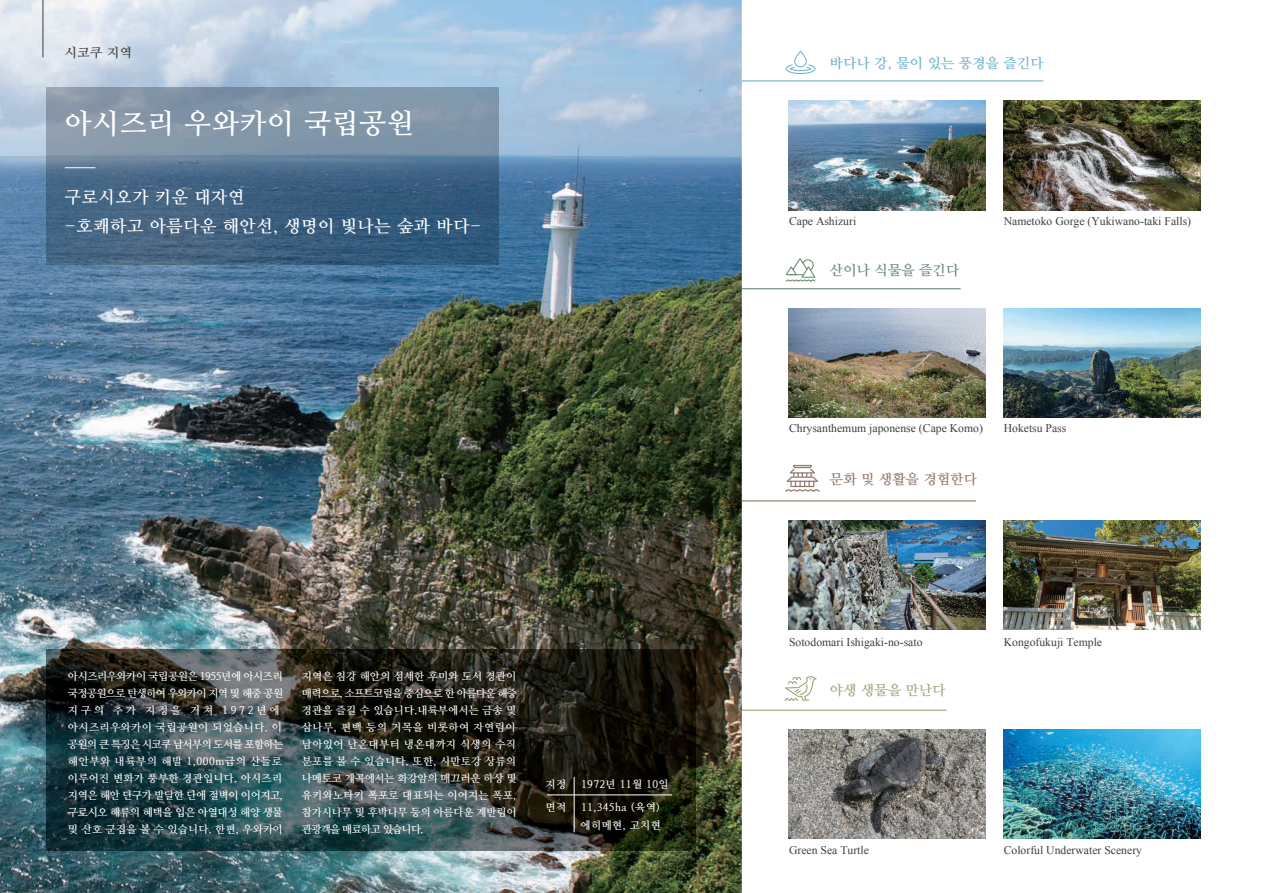
<style>
.page{position:relative;width:1263px;height:893px;background:#fff}
.page>*{position:absolute;margin:0;border:0;box-sizing:border-box;transform-origin:0 0}
.t1{font:700 27.9px "Nanum Myeongjo";letter-spacing:.04em;color:#fff}
.t2{font:700 16.95px/29px "Nanum Myeongjo";letter-spacing:.04em;color:#fff}
.t3{font:700 13.8px "Nanum Myeongjo";letter-spacing:.02em;color:#6eb2ce}
.t4{font:700 13.8px "Nanum Myeongjo";letter-spacing:.02em;color:#92776a}
.t5{font:700 13.8px "Nanum Myeongjo";letter-spacing:.02em;color:#698a71}
.t6{font:700 13.8px "Nanum Myeongjo";letter-spacing:.02em;color:#a4a47a}
.t7{font:700 12.75px "Nanum Myeongjo";color:#3e3e3f}
.t8{font:11.7px "Times New Roman";color:#3e3e3f}
.t9{font:700 10.65px/17px "Nanum Myeongjo";letter-spacing:-.025em;color:#fff}
.t10{font:700 10.65px/17px "Nanum Myeongjo";letter-spacing:.015em;color:#fff}
.t11{font:700 10.65px/17.7px "Nanum Myeongjo";letter-spacing:.04em;color:#fff}
</style>
<div class="page">
<img style="left:0;top:0;width:742px;height:893px">
<img style="left:47px;top:88px;width:452px;height:176px">
<hr style="left:43px;top:0;width:1px;height:57px;background:#3e3e3f">
<hr style="left:65px;top:167px;width:31px;height:1px;background:#fff">
<img style="left:47px;top:650px;width:648px;height:200px">
<hr style="left:547px;top:794px;width:125px;height:1px;background:#fff">
<hr style="left:574px;top:777px;width:1px;height:55px;background:#fff">
<img style="left:789px;top:101px;width:196px;height:109px">
<img style="left:1004px;top:101px;width:196px;height:109px">
<img style="left:789px;top:308px;width:196px;height:109px">
<img style="left:1004px;top:308px;width:196px;height:109px">
<img style="left:789px;top:520px;width:196px;height:109px">
<img style="left:1004px;top:520px;width:196px;height:109px">
<img style="left:789px;top:729px;width:196px;height:109px">
<img style="left:1004px;top:729px;width:196px;height:109px">
<svg style="left:786px;top:258px;width:29px;height:24px"></svg>
<svg style="left:784px;top:676px;width:33px;height:25px"></svg>
<hr style="left:742px;top:80px;width:301px;height:1px;background:#6eb2ce">
<hr style="left:742px;top:288px;width:218px;height:1px;background:#698a71">
<hr style="left:742px;top:500px;width:234px;height:1px;background:#92776a">
<hr style="left:742px;top:710px;width:205px;height:1px;background:#a4a47a">
<svg style="left:786px;top:51px;width:29px;height:23px"></svg>
<svg style="left:785px;top:465px;width:35px;height:27px"></svg>
<p class="t7" style="left:65px;top:45px;width:68px">시코쿠 지역</p>
<h1 class="t1" style="left:65px;top:106px;width:350px">아시즈리 우와카이 국립공원</h1>
<h2 class="t2" style="left:65px;top:182px;width:418px">구로시오가 키운 대자연<br>-호쾌하고 아름다운 해안선, 생명이 빛나는 숲과 바다-</h2>
<p class="t9" style="left:68px;top:668px;width:217px">아시즈리우와카이 국립공원은 1955년에 아시즈리 국정공원으로 탄생하여 우와카이 지역 및 해중 공원 지구의 추가 지정을 거쳐 1972년에 아시즈리우와카이 국립공원이 되었습니다. 이 공원의 큰 특징은 시코쿠 남서부의 도서를 포함하는 해안부와 내륙부의 해발 1,000m급의 산들로 이루어진 변화가 풍부한 경관입니다. 아시즈리 지역은 해안 단구가 발달한 단애 절벽이 이어지고, 구로시오 해류의 혜택을 입은 아열대성 해양 생물 및 산호 군집을 볼 수 있습니다. 한편, 우와카이</p>
<p class="t10" style="left:302px;top:668px;width:217px">지역은 침강 해안의 섬세한 후미와 도서 경관이 매력으로, 소프트코럴을 중심으로 한 아름다운 해중 경관을 즐길 수 있습니다.내륙부에서는 금송 및 삼나무, 편백 등의 거목을 비롯하여 자연림이 남아있어 난온대부터 냉온대까지 식생의 수직 분포를 볼 수 있습니다. 또한, 시만토강 상류의 나메토코 계곡에서는 화강암의 매끄러운 하상 및 유키와노타키 폭포로 대표되는 이어지는 폭포, 참가시나무 및 후박나무 등의 아름다운 계반림이 관광객을 매료하고 있습니다.</p>
<p class="t10" style="left:546px;top:776px;width:22px">지정</p>
<p class="t11" style="left:581px;top:776px;width:89px">1972년 11월 10일</p>
<p class="t10" style="left:546px;top:799px;width:22px">면적</p>
<p class="t11" style="left:581px;top:799px;width:82px">11,345ha (육역) 에히메현, 고치현</p>
<p class="t3" style="left:830px;top:55px;width:215px">바다나 강, 물이 있는 풍경을 즐긴다</p>
<p class="t8" style="left:789px;top:214px;width:69px">Cape Ashizuri</p>
<p class="t8" style="left:1004px;top:214px;width:189px">Nametoko Gorge (Yukiwano-taki Falls)</p>
<p class="t5" style="left:830px;top:262px;width:131px">산이나 식물을 즐긴다</p>
<p class="t8" style="left:789px;top:421px;width:195px">Chrysanthemum japonense (Cape Komo)</p>
<p class="t8" style="left:1004px;top:421px;width:64px">Hoketsu Pass</p>
<p class="t4" style="left:830px;top:471px;width:149px">문화 및 생활을 경험한다</p>
<p class="t8" style="left:789px;top:634px;width:135px">Sotodomari Ishigaki-no-sato</p>
<p class="t8" style="left:1004px;top:634px;width:100px">Kongofukuji Temple</p>
<p class="t6" style="left:830px;top:682px;width:117px">야생 생물을 만난다</p>
<p class="t8" style="left:789px;top:842px;width:81px">Green Sea Turtle</p>
<p class="t8" style="left:1004px;top:842px;width:140px">Colorful Underwater Scenery</p>
</div>
